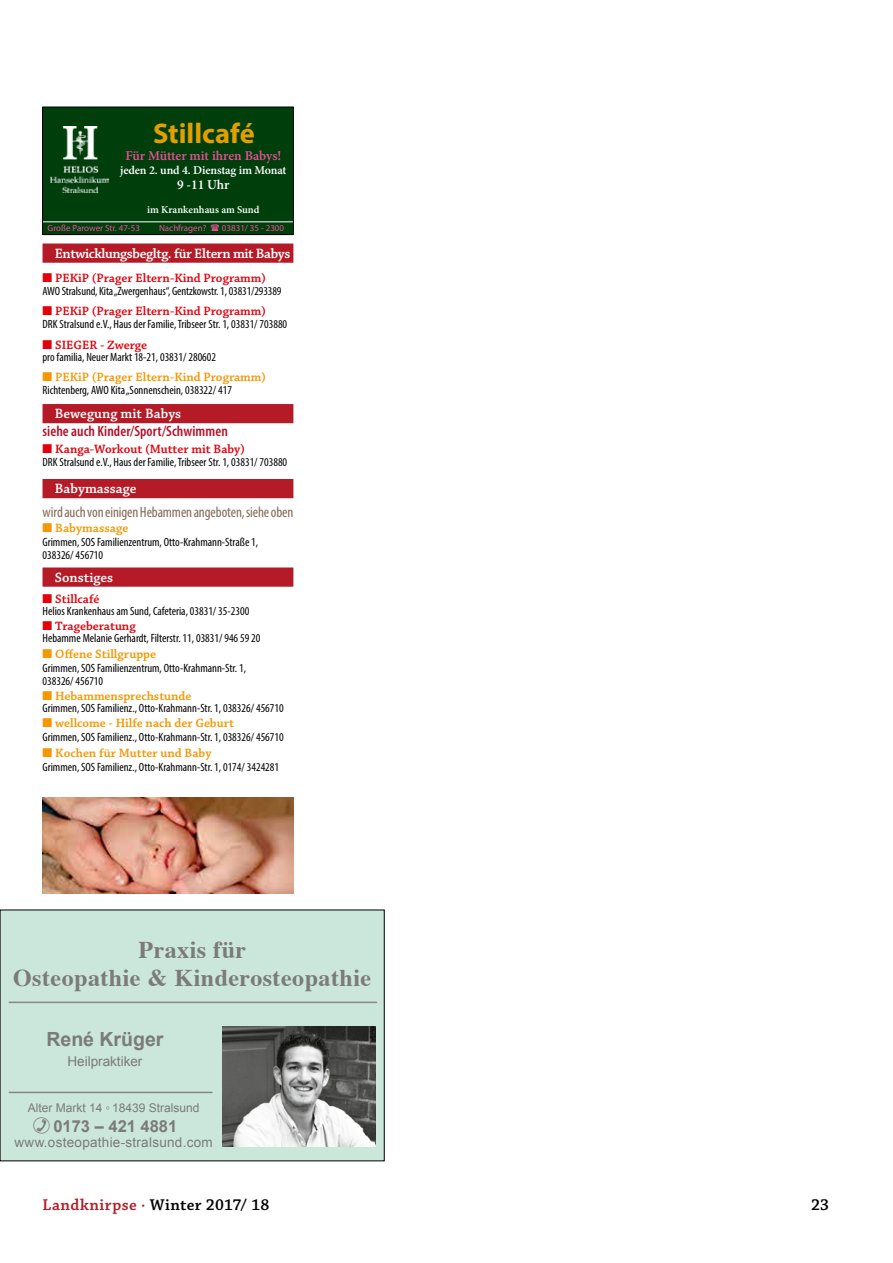
<style>
.page{position:relative;width:893px;height:1263px;background:#fff}
.page>*{position:absolute;margin:0;border:0;box-sizing:border-box;transform-origin:0 0}
.t1{font:700 28.5px "Myriad Pro";color:#e39e00}
.t2{font:700 24px/28.8px "Times";letter-spacing:.02em;color:#7a7b7a;text-align:center}
.t3{font:700 19.5px "Arial";color:#7a7b7a}
.t4{font:600 16.5px "Chaparral Pro";letter-spacing:.025em;color:#000}
.t5{font:700 16.5px "Arial";color:#7a7b7a}
.t6{font:condensed 15px "Myriad Pro";letter-spacing:-.005em;color:#826854}
.t7{font:600 condensed 15px "Myriad Pro";letter-spacing:.005em;color:#b5122a}
.t8{font:600 14.25px "Chaparral Pro";letter-spacing:-.03em;color:#fff}
.t9{font:600 14.25px "Chaparral Pro";letter-spacing:-.005em;color:#fff}
.t10{font:13.5px "Arial";letter-spacing:.02em;color:#7a7b7a}
.t11{font:600 13.5px "Minion Pro";letter-spacing:-.005em;color:#ea5097}
.t12{font:13.5px "Arial";color:#7a7b7a}
.t13{font:600 13.5px "Minion Pro";color:#fff}
.t14{font:600 12.75px "Chaparral Pro";color:#f49700}
.t15{font:600 12.75px "Chaparral Pro";color:#e3000b}
.t16{font:condensed 12px/13.5px "Myriad Pro";color:#000}
.t17{font:600 12px "Minion Pro";letter-spacing:-.01em;color:#fff}
.t18{font:12px "Arial";color:#7a7b7a}
.t19{font:600 10.5px "Minion Pro";color:#fff}
.t20{font:9px "Myriad Pro";color:#ea5097}
.s1{color:#b51b26}
</style>
<div class="page">
<div style="left:43px;top:243px;width:250px;height:20px;background:#b51b26"></div>
<div style="left:43px;top:404px;width:250px;height:19px;background:#b51b26"></div>
<div style="left:43px;top:479px;width:250px;height:19px;background:#b51b26"></div>
<div style="left:43px;top:567px;width:250px;height:20px;background:#b51b26"></div>
<div style="left:43px;top:107px;width:250px;height:128px;background:#003f0c"></div>
<img style="left:50px;top:127px;width:59px;height:65px">
<hr style="left:43px;top:222px;width:250px;height:1px;background:#fff">
<div style="left:42px;top:107px;width:252px;height:128px;border:1px solid #000"></div>
<img style="left:42px;top:797px;width:251px;height:97px">
<div style="left:1px;top:910px;width:383px;height:251px;background:#cbe6da"></div>
<img style="left:222px;top:1026px;width:154px;height:120px">
<hr style="left:9px;top:1001px;width:368px;height:2px;background:#868786">
<hr style="left:9px;top:1092px;width:203px;height:1px;background:#868786">
<h1 class="t1" style="left:153px;top:115px;width:103px">Stillcafé</h1>
<p class="t17" style="left:120px;top:162px;width:168px">jeden 2. und 4. Dienstag im Monat</p>
<p class="t13" style="left:177px;top:175px;width:54px">9 -11 Uhr</p>
<p class="t19" style="left:147px;top:202px;width:114px">im Krankenhaus am Sund</p>
<p class="t20" style="left:48px;top:222px;width:94px">Große Parower Str. 47-53</p>
<p class="t20" style="left:159px;top:222px;width:49px">Nachfragen?</p>
<p class="t20" style="left:222px;top:222px;width:64px">03831/ 35 - 2300</p>
<p class="t11" style="left:125px;top:146px;width:157px">Für Mütter mit ihren Babys!</p>
<p class="t8" style="left:55px;top:245px;width:237px">Entwicklungsbegltg. für Eltern mit Babys</p>
<p class="t15" style="left:43px;top:270px;width:225px">■ PEKiP (Prager Eltern-Kind Programm)</p>
<p class="t16" style="left:43px;top:284px;width:241px">AWO Stralsund, Kita „Zwergenhaus“, Gentzkowstr. 1, 03831/293389</p>
<p class="t15" style="left:43px;top:303px;width:225px">■ PEKiP (Prager Eltern-Kind Programm)</p>
<p class="t16" style="left:43px;top:317px;width:246px">DRK Stralsund e.V., Haus der Familie, Tribseer Str. 1, 03831/ 703880</p>
<p class="t15" style="left:43px;top:338px;width:106px">■ SIEGER - Zwerge</p>
<p class="t16" style="left:43px;top:350px;width:175px">pro familia, Neuer Markt 18-21, 03831/ 280602</p>
<p class="t14" style="left:43px;top:369px;width:225px">■ PEKiP (Prager Eltern-Kind Programm)</p>
<p class="t16" style="left:43px;top:383px;width:191px">Richtenberg, AWO Kita „Sonnenschein, 038322/ 417</p>
<p class="t9" style="left:55px;top:405px;width:128px">Bewegung mit Babys</p>
<p class="t7" style="left:43px;top:422px;width:187px">siehe auch Kinder/Sport/Schwimmen</p>
<p class="t15" style="left:43px;top:441px;width:204px">■ Kanga-Workout (Mutter mit Baby)</p>
<p class="t16" style="left:43px;top:455px;width:246px">DRK Stralsund e.V., Haus der Familie, Tribseer Str. 1, 03831/ 703880</p>
<p class="t9" style="left:55px;top:480px;width:83px">Babymassage</p>
<p class="t6" style="left:43px;top:503px;width:252px">wird auch von einigen Hebammen angeboten, siehe oben</p>
<p class="t14" style="left:43px;top:521px;width:87px">■ Babymassage</p>
<p class="t16" style="left:43px;top:535px;width:217px">Grimmen, SOS Familienzentrum, Otto-Krahmann-Straße 1,<br>038326/ 456710</p>
<p class="t9" style="left:55px;top:569px;width:60px">Sonstiges</p>
<p class="t15" style="left:43px;top:591px;width:58px">■ Stillcafé</p>
<p class="t16" style="left:43px;top:604px;width:208px">Helios Krankenhaus am Sund, Cafeteria, 03831/ 35-2300</p>
<p class="t15" style="left:43px;top:618px;width:95px">■ Trageberatung</p>
<p class="t16" style="left:43px;top:631px;width:219px">Hebamme Melanie Gerhardt, Filterstr. 11, 03831/ 946 59 20</p>
<p class="t14" style="left:43px;top:647px;width:115px">■ Offene Stillgruppe</p>
<p class="t16" style="left:43px;top:661px;width:205px">Grimmen, SOS Familienzentrum, Otto-Krahmann-Str. 1,<br>038326/ 456710</p>
<p class="t14" style="left:43px;top:689px;width:150px">■ Hebammensprechstunde</p>
<p class="t16" style="left:43px;top:701px;width:243px">Grimmen, SOS Familienz., Otto-Krahmann-Str. 1, 038326/ 456710</p>
<p class="t14" style="left:43px;top:716px;width:193px">■ wellcome - Hilfe nach der Geburt</p>
<p class="t16" style="left:43px;top:730px;width:243px">Grimmen, SOS Familienz., Otto-Krahmann-Str. 1, 038326/ 456710</p>
<p class="t14" style="left:43px;top:746px;width:170px">■ Kochen für Mutter und Baby</p>
<p class="t16" style="left:43px;top:760px;width:238px">Grimmen, SOS Familienz., Otto-Krahmann-Str. 1, 0174/ 3424281</p>
<h2 class="t2" style="left:13px;top:932px;width:359px">Praxis für<br>Osteopathie &amp; Kinderosteopathie</h2>
<h3 class="t3" style="left:46px;top:1026px;width:119px">René Krüger</h3>
<p class="t12" style="left:67px;top:1052px;width:77px">Heilpraktiker</p>
<p class="t18" style="left:28px;top:1100px;width:173px">Alter Markt 14 ◦ 18439 Stralsund</p>
<h3 class="t5" style="left:53px;top:1115px;width:125px">0173 – 421 4881</h3>
<p class="t10" style="left:15px;top:1133px;width:200px">www.osteopathie-stralsund.com</p>
<h3 class="t4" style="left:43px;top:1196px;width:228px"><span class="s1">Landknirpse ·</span> Winter 2017/ 18</h3>
<h3 class="t4" style="left:811px;top:1196px;width:20px">23</h3>
</div>
